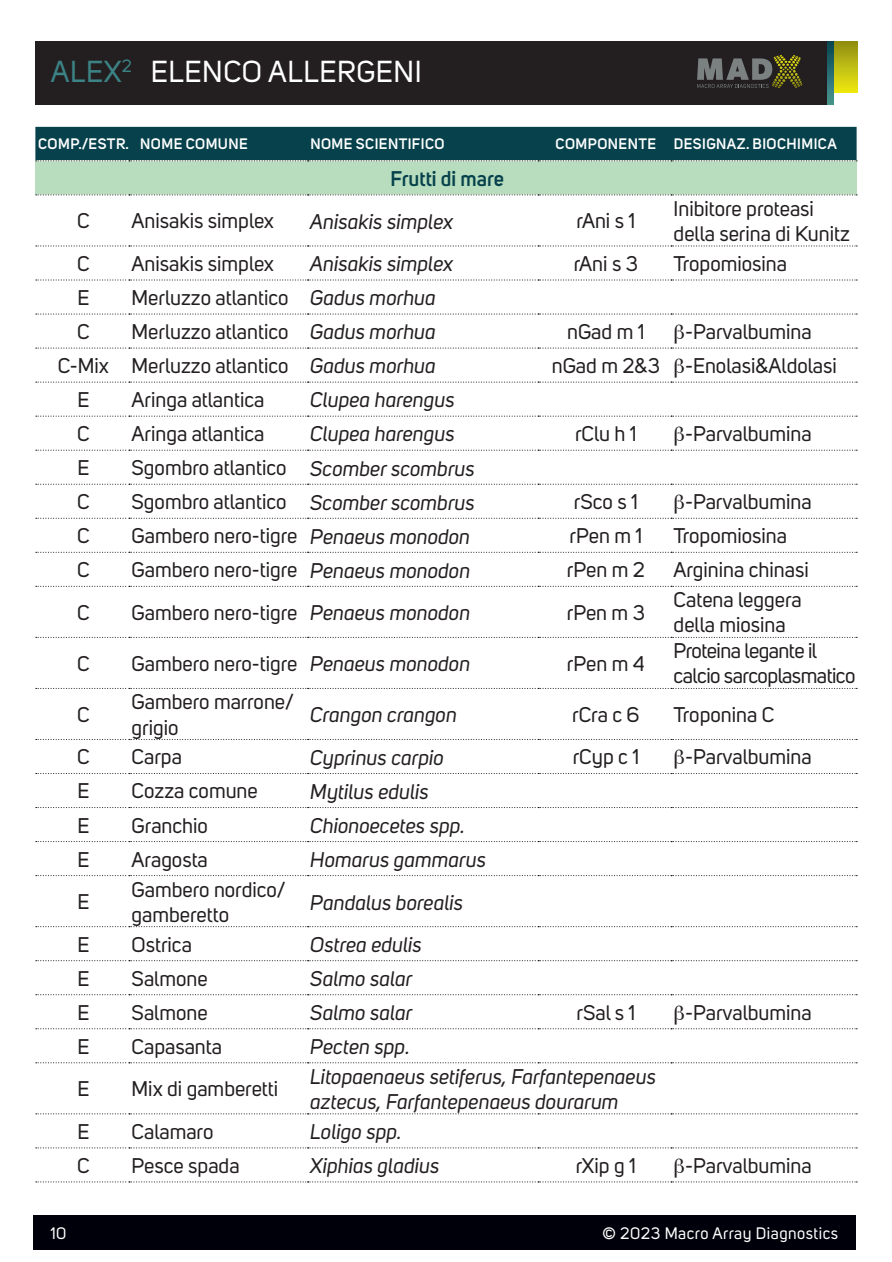
<style>
.page{position:relative;width:892px;height:1262px;background:#fff}
.page>*{position:absolute;margin:0;border:0;box-sizing:border-box;transform-origin:0 0}
.t1{font:30px "Uni Sans";letter-spacing:.02em;color:#fff}
.t2{font:21px/25.2px "Uni Sans";color:#231f20}
.t3{font:italic 21px/25.2px "Uni Sans";color:#231f20}
.t4{font:21px/25.2px "Uni Sans";letter-spacing:-.025em;color:#231f20}
.t5{font:600 21px "Uni Sans";color:#07424c}
.t6{font:16.5px "Uni Sans";letter-spacing:.03em;color:#fff}
.t7{font:600 15px "Uni Sans";letter-spacing:.03em;color:#fff}
.s1{color:#3c8386}
.s2{font-style:italic}
</style>
<div class="page">
<div style="left:33px;top:1215px;width:822px;height:34px;background:#00000b"></div>
<div style="left:35px;top:41px;width:798px;height:64px;background:#231f20"></div>
<svg style="left:697px;top:55px;width:103px;height:33px"></svg>
<div style="left:833px;top:41px;width:24px;height:52px;background:linear-gradient(to bottom,#8f8d14,#eee911)"></div>
<svg style="left:827px;top:41px;width:6px;height:64px"></svg>
<div style="left:35px;top:161px;width:821px;height:34px;background:#b7ddbe"></div>
<svg style="left:36px;top:194px;width:821px;height:1px"></svg>
<svg style="left:36px;top:245px;width:821px;height:1px"></svg>
<svg style="left:36px;top:279px;width:821px;height:1px"></svg>
<svg style="left:36px;top:313px;width:821px;height:1px"></svg>
<svg style="left:36px;top:415px;width:821px;height:1px"></svg>
<svg style="left:36px;top:483px;width:821px;height:1px"></svg>
<svg style="left:36px;top:551px;width:821px;height:1px"></svg>
<svg style="left:36px;top:585px;width:821px;height:2px"></svg>
<svg style="left:36px;top:637px;width:821px;height:1px"></svg>
<svg style="left:36px;top:688px;width:821px;height:1px"></svg>
<svg style="left:36px;top:739px;width:821px;height:1px"></svg>
<svg style="left:36px;top:807px;width:821px;height:1px"></svg>
<svg style="left:36px;top:841px;width:821px;height:1px"></svg>
<svg style="left:36px;top:875px;width:821px;height:1px"></svg>
<svg style="left:36px;top:926px;width:821px;height:1px"></svg>
<svg style="left:36px;top:960px;width:821px;height:1px"></svg>
<svg style="left:36px;top:994px;width:821px;height:1px"></svg>
<svg style="left:36px;top:1062px;width:821px;height:1px"></svg>
<svg style="left:36px;top:1113px;width:821px;height:1px"></svg>
<svg style="left:36px;top:1147px;width:821px;height:1px"></svg>
<div style="left:35px;top:127px;width:822px;height:34px;background:#07424c"></div>
<svg style="left:36px;top:347px;width:821px;height:1px"></svg>
<svg style="left:36px;top:381px;width:821px;height:1px"></svg>
<svg style="left:36px;top:449px;width:821px;height:1px"></svg>
<svg style="left:36px;top:517px;width:821px;height:1px"></svg>
<svg style="left:36px;top:773px;width:821px;height:1px"></svg>
<svg style="left:36px;top:1028px;width:821px;height:1px"></svg>
<svg style="left:36px;top:1181px;width:821px;height:1px"></svg>
<h1 class="t1" style="left:51px;top:54px;width:372px"><span class="s1">ALEX</span><sup>2</sup> ELENCO ALLERGENI</h1>
<p class="t7" style="left:38px;top:135px;width:211px">COMP./ESTR. NOME COMUNE</p>
<p class="t7" style="left:310px;top:135px;width:135px">NOME SCIENTIFICO</p>
<p class="t7" style="left:555px;top:135px;width:283px">COMPONENTE DESIGNAZ. BIOCHIMICA</p>
<p class="t5" style="left:390px;top:166px;width:115px">Frutti di mare</p>
<p class="t2" style="left:77px;top:209px;width:14px">C</p>
<p class="t2" style="left:131px;top:209px;width:144px">Anisakis simplex</p>
<p class="t3" style="left:310px;top:209px;width:144px">Anisakis simplex</p>
<p class="t2" style="left:576px;top:209px;width:60px">rAni s 1</p>
<p class="t2" style="left:673px;top:196px;width:178px">Inibitore proteasi della serina di Kunitz</p>
<p class="t2" style="left:77px;top:251px;width:14px">C</p>
<p class="t2" style="left:131px;top:251px;width:144px">Anisakis simplex</p>
<p class="t3" style="left:310px;top:251px;width:144px">Anisakis simplex</p>
<p class="t2" style="left:573px;top:251px;width:66px">rAni s 3</p>
<p class="t2" style="left:673px;top:251px;width:115px">Tropomiosina</p>
<p class="t2" style="left:77px;top:285px;width:13px">E</p>
<p class="t2" style="left:131px;top:285px;width:306px">Merluzzo atlantico <span class="s2">Gadus morhua</span></p>
<p class="t2" style="left:77px;top:319px;width:14px">C</p>
<p class="t2" style="left:131px;top:319px;width:306px">Merluzzo atlantico <span class="s2">Gadus morhua</span></p>
<p class="t2" style="left:567px;top:319px;width:79px">nGad m 1</p>
<p class="t2" style="left:685px;top:319px;width:128px">-Parvalbumina</p>
<p class="t2" style="left:58px;top:353px;width:379px">C-Mix Merluzzo atlantico <span class="s2">Gadus morhua</span></p>
<p class="t2" style="left:551px;top:353px;width:286px">nGad m 2&amp;3 -Enolasi&amp;Aldolasi</p>
<p class="t2" style="left:77px;top:387px;width:13px">E</p>
<p class="t2" style="left:131px;top:387px;width:134px">Aringa atlantica</p>
<p class="t3" style="left:310px;top:387px;width:146px">Clupea harengus</p>
<p class="t2" style="left:77px;top:421px;width:14px">C</p>
<p class="t2" style="left:131px;top:421px;width:134px">Aringa atlantica</p>
<p class="t3" style="left:310px;top:421px;width:146px">Clupea harengus</p>
<p class="t2" style="left:575px;top:421px;width:63px">rClu h 1</p>
<p class="t2" style="left:685px;top:421px;width:128px">-Parvalbumina</p>
<p class="t2" style="left:77px;top:455px;width:13px">E</p>
<p class="t2" style="left:131px;top:455px;width:345px">Sgombro atlantico <span class="s2">Scomber scombrus</span></p>
<p class="t2" style="left:77px;top:489px;width:14px">C</p>
<p class="t2" style="left:131px;top:489px;width:345px">Sgombro atlantico <span class="s2">Scomber scombrus</span></p>
<p class="t2" style="left:573px;top:489px;width:65px">rSco s 1</p>
<p class="t2" style="left:685px;top:489px;width:128px">-Parvalbumina</p>
<p class="t2" style="left:77px;top:523px;width:14px">C</p>
<p class="t2" style="left:131px;top:523px;width:340px">Gambero nero-tigre <span class="s2">Penaeus monodon</span></p>
<p class="t2" style="left:569px;top:523px;width:74px">rPen m 1</p>
<p class="t2" style="left:673px;top:523px;width:115px">Tropomiosina</p>
<p class="t2" style="left:77px;top:557px;width:14px">C</p>
<p class="t2" style="left:131px;top:557px;width:340px">Gambero nero-tigre <span class="s2">Penaeus monodon</span></p>
<p class="t2" style="left:566px;top:557px;width:79px">rPen m 2</p>
<p class="t2" style="left:673px;top:557px;width:137px">Arginina chinasi</p>
<p class="t2" style="left:77px;top:600px;width:14px">C</p>
<p class="t2" style="left:131px;top:600px;width:340px">Gambero nero-tigre <span class="s2">Penaeus monodon</span></p>
<p class="t2" style="left:566px;top:600px;width:80px">rPen m 3</p>
<p class="t2" style="left:673px;top:587px;width:130px">Catena leggera della miosina</p>
<p class="t2" style="left:77px;top:651px;width:14px">C</p>
<p class="t2" style="left:131px;top:651px;width:340px">Gambero nero-tigre <span class="s2">Penaeus monodon</span></p>
<p class="t2" style="left:567px;top:651px;width:79px">rPen m 4</p>
<p class="t4" style="left:673px;top:638px;width:183px">Proteina legante il calcio sarcoplasmatico</p>
<p class="t2" style="left:77px;top:702px;width:14px">C</p>
<p class="t2" style="left:132px;top:689px;width:164px">Gambero marrone/ grigio</p>
<p class="t3" style="left:310px;top:702px;width:148px">Crangon crangon</p>
<p class="t2" style="left:572px;top:702px;width:69px">rCra c 6</p>
<p class="t2" style="left:673px;top:702px;width:102px">Troponina C</p>
<p class="t2" style="left:77px;top:744px;width:14px">C</p>
<p class="t2" style="left:132px;top:744px;width:52px">Carpa</p>
<p class="t3" style="left:310px;top:744px;width:135px">Cyprinus carpio</p>
<p class="t2" style="left:572px;top:744px;width:68px">rCyp c 1</p>
<p class="t2" style="left:685px;top:744px;width:128px">-Parvalbumina</p>
<p class="t2" style="left:77px;top:778px;width:13px">E</p>
<p class="t2" style="left:132px;top:778px;width:128px">Cozza comune</p>
<p class="t3" style="left:310px;top:778px;width:120px">Mytilus edulis</p>
<p class="t2" style="left:77px;top:812px;width:13px">E</p>
<p class="t2" style="left:132px;top:812px;width:78px">Granchio</p>
<p class="t3" style="left:310px;top:812px;width:156px">Chionoecetes spp.</p>
<p class="t2" style="left:77px;top:846px;width:13px">E</p>
<p class="t2" style="left:132px;top:846px;width:78px">Aragosta</p>
<p class="t3" style="left:310px;top:846px;width:177px">Homarus gammarus</p>
<p class="t2" style="left:77px;top:889px;width:13px">E</p>
<p class="t2" style="left:132px;top:876px;width:155px">Gambero nordico/ gamberetto</p>
<p class="t3" style="left:310px;top:889px;width:154px">Pandalus borealis</p>
<p class="t2" style="left:77px;top:931px;width:13px">E</p>
<p class="t2" style="left:132px;top:931px;width:62px">Ostrica</p>
<p class="t3" style="left:310px;top:931px;width:113px">Ostrea edulis</p>
<p class="t2" style="left:77px;top:965px;width:13px">E</p>
<p class="t2" style="left:132px;top:965px;width:77px">Salmone</p>
<p class="t3" style="left:310px;top:966px;width:103px">Salmo salar</p>
<p class="t2" style="left:77px;top:1000px;width:13px">E</p>
<p class="t2" style="left:132px;top:1000px;width:77px">Salmone</p>
<p class="t3" style="left:310px;top:1000px;width:103px">Salmo salar</p>
<p class="t2" style="left:576px;top:1000px;width:60px">rSal s 1</p>
<p class="t2" style="left:685px;top:1000px;width:128px">-Parvalbumina</p>
<p class="t2" style="left:77px;top:1034px;width:13px">E</p>
<p class="t2" style="left:131px;top:1034px;width:92px">Capasanta</p>
<p class="t3" style="left:310px;top:1034px;width:101px">Pecten spp.</p>
<p class="t2" style="left:77px;top:1076px;width:13px">E</p>
<p class="t2" style="left:131px;top:1076px;width:148px">Mix di gamberetti</p>
<p class="t3" style="left:310px;top:1063px;width:347px">Litopaenaeus setiferus, Farfantepenaeus aztecus, Farfantepenaeus dourarum</p>
<p class="t2" style="left:77px;top:1119px;width:13px">E</p>
<p class="t2" style="left:131px;top:1119px;width:83px">Calamaro</p>
<p class="t3" style="left:310px;top:1119px;width:93px">Loligo spp.</p>
<p class="t2" style="left:77px;top:1153px;width:14px">C</p>
<p class="t2" style="left:131px;top:1153px;width:109px">Pesce spada</p>
<p class="t3" style="left:310px;top:1153px;width:131px">Xiphias gladius</p>
<p class="t2" style="left:576px;top:1153px;width:61px">rXip g 1</p>
<p class="t2" style="left:685px;top:1153px;width:128px">-Parvalbumina</p>
<p class="t6" style="left:51px;top:1223px;width:17px">10</p>
<p class="t6" style="left:602px;top:1223px;width:237px">© 2023 Macro Array Diagnostics</p>
</div>
